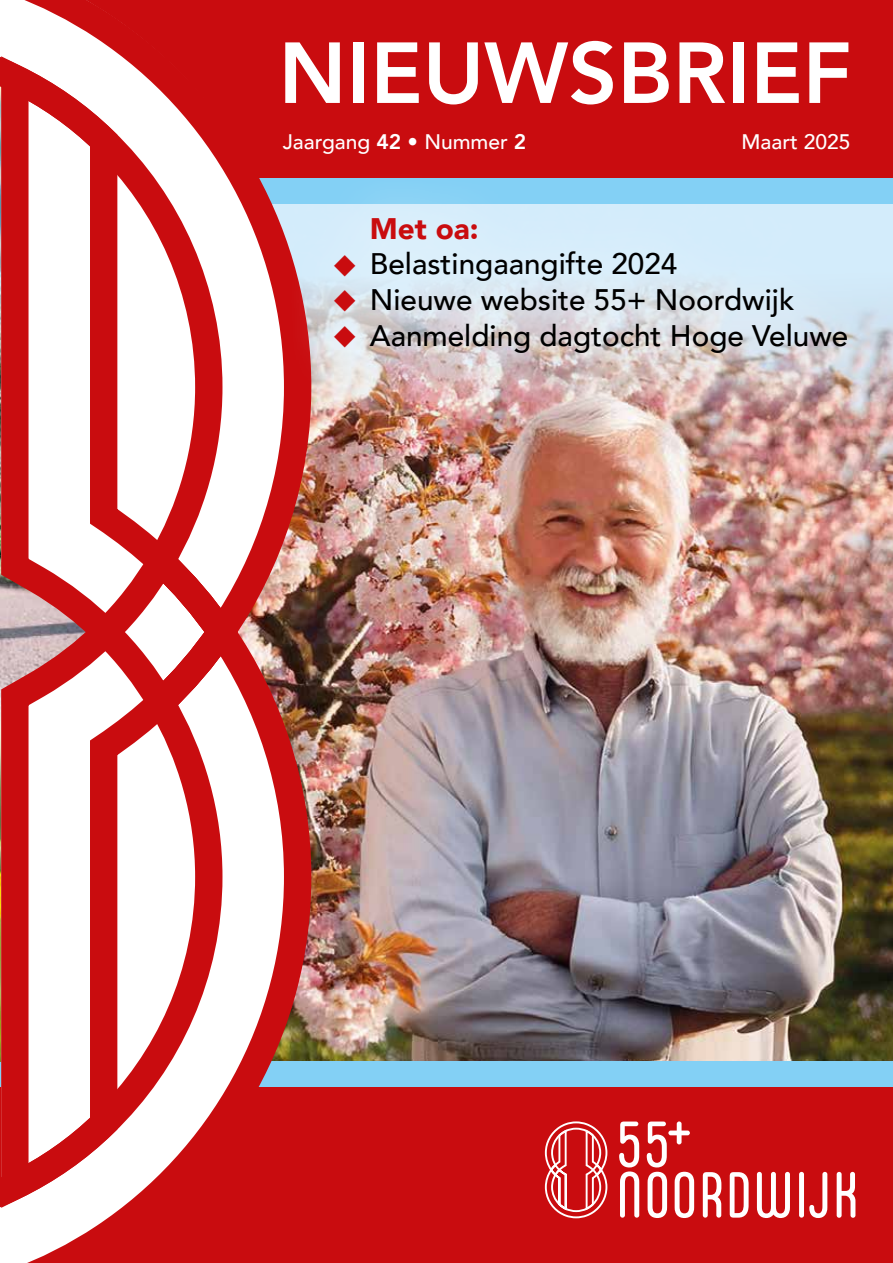
<style>
.page{position:relative;width:893px;height:1263px;background:#fff}
.page>*{position:absolute;margin:0;border:0;box-sizing:border-box;transform-origin:0 0}
.t1{font:800 85.5px "Avenir";color:#fff}
.t2{font:500 29.7px "Avenir";color:#000}
.t3{font:900 29.7px "Avenir";color:#c90c0f}
.t4{font:500 21px "Avenir";color:#fff}
.s1{font-weight:800}
.s2{color:#c90c0f}
</style>
<div class="page">
<img style="left:317px;top:399px;width:576px;height:662px">
<div style="left:0;top:0;width:893px;height:179px;background:#c90c0f"></div>
<div style="left:0;top:1063px;width:893px;height:200px;background:#c90c0f"></div>
<div style="left:0;top:1061px;width:893px;height:25px;background:#83d0f5"></div>
<svg style="left:619px;top:1121px;width:20px;height:96px"></svg>
<svg style="left:703px;top:1172px;width:18px;height:45px"></svg>
<svg style="left:730px;top:1172px;width:19px;height:45px"></svg>
<svg style="left:757px;top:1172px;width:33px;height:46px"></svg>
<div style="left:799px;top:1172px;width:5px;height:45px;background:#fff;border-radius:2px"></div>
<svg style="left:809px;top:1172px;width:18px;height:46px"></svg>
<svg style="left:837px;top:1172px;width:18px;height:46px"></svg>
<svg style="left:544px;top:1121px;width:64px;height:98px"></svg>
<svg style="left:647px;top:1121px;width:47px;height:97px"></svg>
<img style="left:0;top:680px;width:317px;height:583px">
<svg style="left:0;top:680px;width:254px;height:549px"></svg>
<svg style="left:0;top:0;width:317px;height:680px"></svg>
<svg style="left:287px;top:169px;width:606px;height:230px;background:#ccced9"></svg>
<h1 class="t1" style="left:279px;top:7px;width:575px">NIEUWSBRIEF</h1>
<p class="t4" style="left:283px;top:124px;width:245px">Jaargang <span class="s1">42 •</span> Nummer <span class="s1">2</span></p>
<p class="t4" style="left:741px;top:124px;width:110px">Maart 2025</p>
<p class="t3" style="left:370px;top:203px;width:110px">Met oa:</p>
<p class="t2" style="left:333px;top:238px;width:346px"><span class="s2">◆</span> Belastingaangifte 2024</p>
<p class="t2" style="left:333px;top:274px;width:463px"><span class="s2">◆</span> Nieuwe website 55+ Noordwijk</p>
<p class="t2" style="left:333px;top:309px;width:517px"><span class="s2">◆</span> Aanmelding dagtocht Hoge Veluwe</p>
</div>
